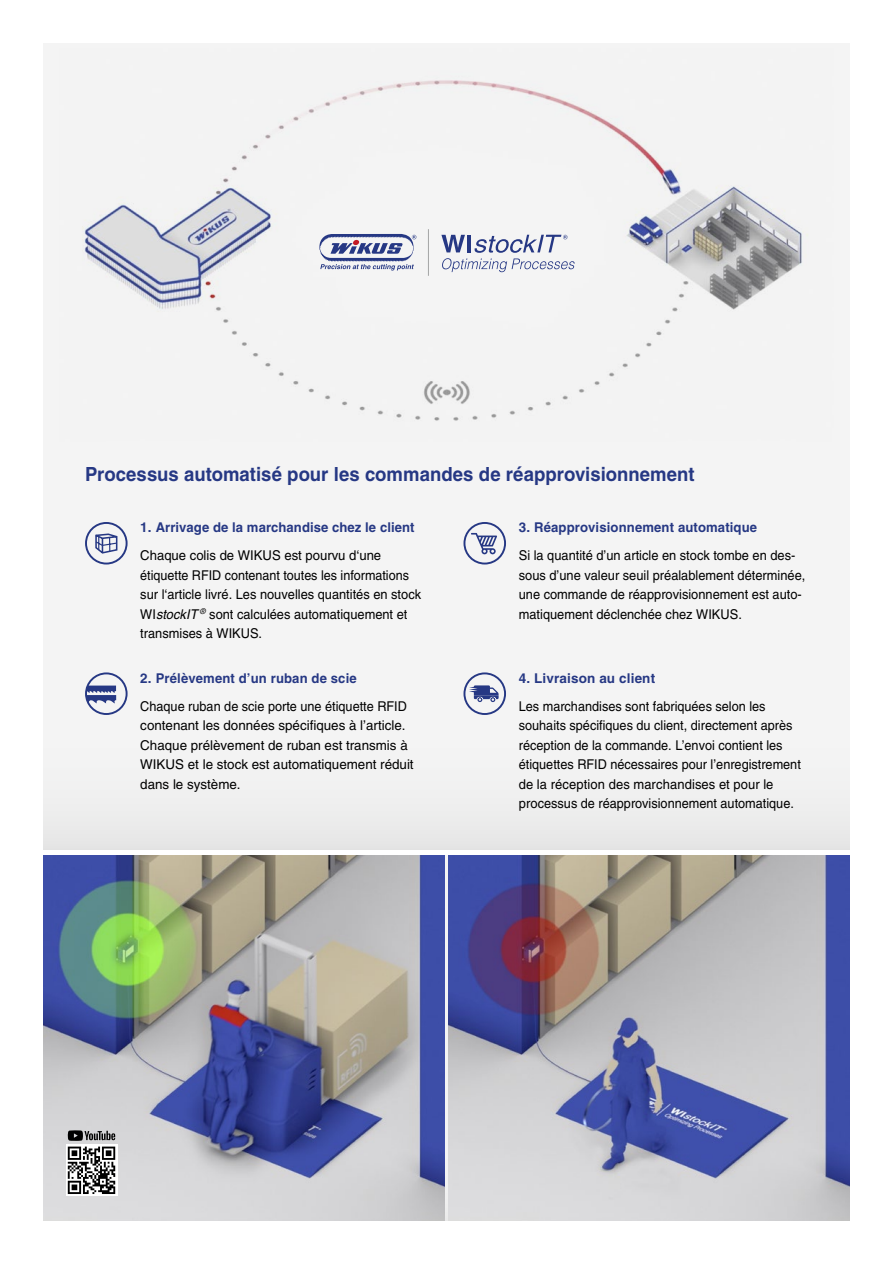
<style>
.page{position:relative;width:893px;height:1263px;background:#fff}
.page>*{position:absolute;margin:0;border:0;box-sizing:border-box;transform-origin:0 0}
.t1{font:700 19.5px "Helvetica";color:#263884;scale:.95 1}
.t2{font:13.5px/19.5px "Helvetica";color:#000;scale:.94 1}
.t3{font:13.5px/19.5px "Helvetica";color:#000}
.t4{font:13.5px/19.5px "Helvetica";color:#000;scale:.95 1}
.t5{font:700 13.5px "Helvetica";letter-spacing:.01em;color:#263884}
.s1{font-style:italic}
</style>
<div class="page">
<div style="left:43px;top:43px;width:807px;height:1177px;background:#f4f4f4"></div>
<img style="left:43px;top:855px;width:401px;height:365px">
<img style="left:449px;top:855px;width:401px;height:365px">
<div style="left:43px;top:744px;width:807px;height:106px;background:#f0f0f0"></div>
<img style="left:82px;top:80px;width:726px;height:341px">
<svg style="left:85px;top:522px;width:43px;height:42px"></svg>
<svg style="left:85px;top:672px;width:43px;height:43px"></svg>
<svg style="left:463px;top:522px;width:43px;height:42px"></svg>
<svg style="left:463px;top:672px;width:43px;height:43px"></svg>
<svg style="left:66px;top:1145px;width:51px;height:51px"></svg>
<svg style="left:68px;top:1130px;width:47px;height:64px"></svg>
<div style="left:43px;top:850px;width:807px;height:5px;background:#fff"></div>
<h1 class="t1" style="left:85px;top:462px;width:643px">Processus automatisé pour les commandes de réapprovisionnement</h1>
<p class="t5" style="left:140px;top:519px;width:276px">1. Arrivage de la marchandise chez le client</p>
<p class="t3" style="left:140px;top:546px;width:282px">Chaque colis de WIKUS est pourvu d‘une étiquette RFID contenant toutes les informations sur l‘article livré. Les nouvelles quantités en stock WI<span class="s1">stockIT</span> <sup>®</sup> sont calculées automatiquement et transmises à WIKUS.</p>
<p class="t5" style="left:140px;top:670px;width:218px">2. Prélèvement d’un ruban de scie</p>
<p class="t2" style="left:140px;top:696px;width:292px">Chaque ruban de scie porte une étiquette RFID contenant les données spécifiques à l’article.<br>Chaque prélèvement de ruban est transmis à WIKUS et le stock est automatiquement réduit dans le système.</p>
<p class="t5" style="left:519px;top:519px;width:240px">3. Réapprovisionnement automatique</p>
<p class="t4" style="left:519px;top:546px;width:303px">Si la quantité d’un article en stock tombe en des&shy;sous d’une valeur seuil préalablement déterminée, une commande de réapprovisionnement est auto&shy;matiquement déclenchée chez WIKUS.</p>
<p class="t5" style="left:519px;top:670px;width:138px">4. Livraison au client</p>
<p class="t2" style="left:519px;top:696px;width:302px">Les marchandises sont fabriquées selon les souhaits spécifiques du client, directement après réception de la commande. L’envoi contient les étiquettes RFID nécessaires pour l’enregistrement de la réception des marchandises et pour le processus de réapprovisionnement automatique.</p>
</div>
